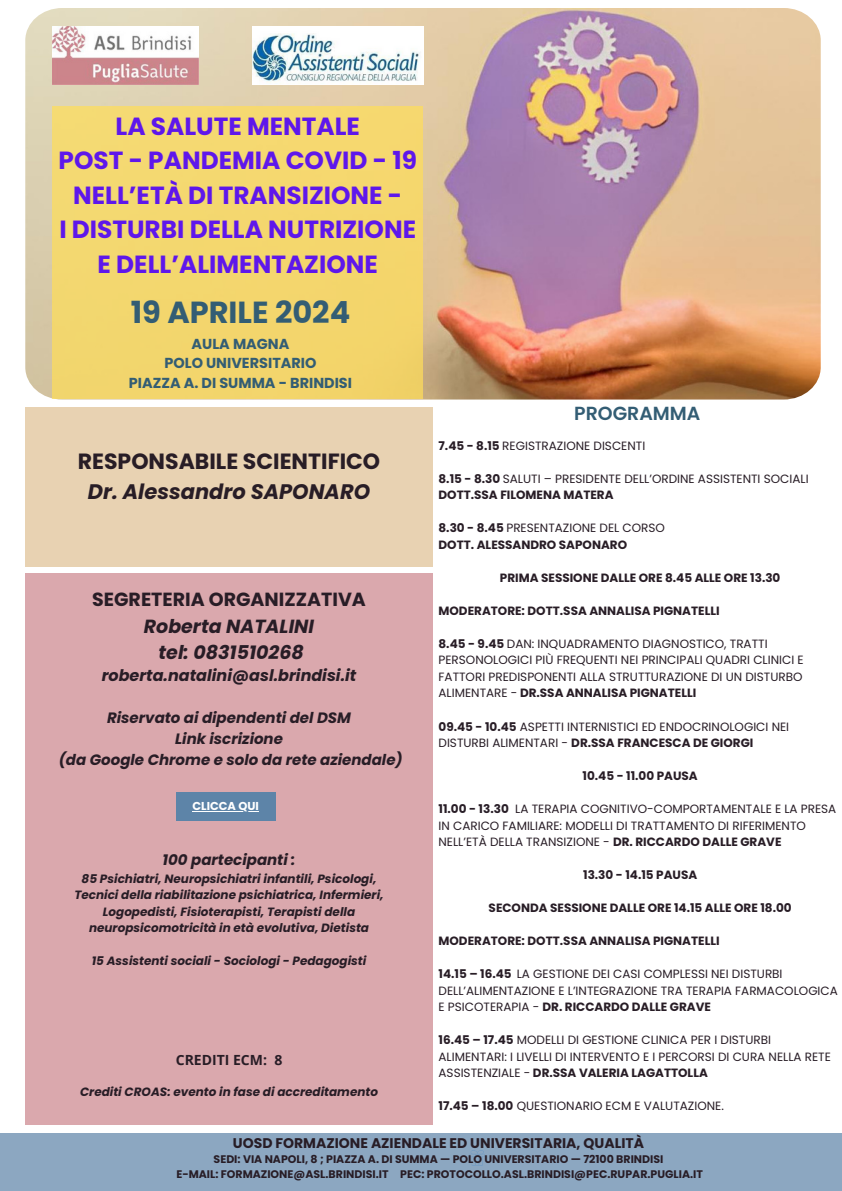
<style>
.page{position:relative;width:842px;height:1191px;background:#fff}
.page>*{position:absolute;margin:0;border:0;box-sizing:border-box;transform-origin:0 0}
.t1{font:700 30.4px "Poppins";color:#335d74}
.t2{font:700 24.8px/34.5px "Poppins";color:#5e17eb;text-align:center}
.t3{font:700 22px "Poppins";color:#281d26}
.t4{font:italic 700 21px "Poppins";color:#281d26}
.t5{font:italic 700 19px/26.2px "Poppins";color:#281d26;text-align:center}
.t6{font:600 18.9px "Poppins";color:#335d74}
.t7{font:italic 700 16px "Poppins";color:#281d26}
.t8{font:italic 700 15px/21px "Poppins";color:#281d26;text-align:center}
.t9{font:700 14.5px/19.5px "Poppins";color:#335d74;text-align:center}
.t10{font:700 14px "Poppins";color:#281d26}
.t11{font:700 14px "Open Sans";color:#281d26}
.t12{font:12px/16.5px "Poppins";color:#281d26}
.t13{font:italic 700 12px/16.5px "Poppins";color:#281d26;text-align:center}
.t14{font:700 12px/16.5px "Poppins";color:#281d26}
.t15{font:700 11.5px "Poppins";color:#fff}
.t16{font:700 11px "Poppins";color:#281d26}
.s1{font-style:normal}
.s2{font-weight:700}
.s3{font-weight:400}
</style>
<div class="page">
<img style="left:25px;top:8px;width:796px;height:391px">
<div style="left:25px;top:573px;width:408px;height:550px;background:#daa8ad"></div>
<div style="left:52px;top:106px;width:371px;height:292px;background:#f4d76e"></div>
<div style="left:0;top:1133px;width:842px;height:57px;background:#8ca7c1"></div>
<svg style="left:469px;top:1150px;width:16px;height:15px"></svg>
<img style="left:52px;top:26px;width:147px;height:59px">
<div style="left:176px;top:792px;width:100px;height:28px;background:#5d84a8"></div>
<hr style="left:193px;top:810px;width:66px;height:1px;background:#fff">
<div style="left:25px;top:407px;width:407px;height:159px;background:#e8d2b2"></div>
<img style="left:252px;top:26px;width:171px;height:59px">
<h5 class="t2" style="left:59px;top:109px;width:360px">LA SALUTE MENTALE<br>POST - PANDEMIA COVID - 19<br>NELL’ETÀ DI TRANSIZIONE -<br>I DISTURBI DELLA NUTRIZIONE<br>E DELL’ALIMENTAZIONE</h5>
<p class="t1" style="left:131px;top:291px;width:221px">19 APRILE 2024</p>
<p class="t9" style="left:129px;top:333px;width:225px">AULA MAGNA<br>POLO UNIVERSITARIO<br>PIAZZA A. DI SUMMA - BRINDISI</p>
<h5 class="t3" style="left:78px;top:445px;width:304px">RESPONSABILE SCIENTIFICO</h5>
<h5 class="t4" style="left:88px;top:476px;width:284px">Dr. Alessandro SAPONARO</h5>
<h4 class="t5" style="left:92px;top:586px;width:275px"><span class="s1">SEGRETERIA ORGANIZZATIVA<br></span>Roberta NATALINI<br>tel: 0831510268</h4>
<h4 class="t7" style="left:102px;top:664px;width:256px">roberta.natalini@asl.brindisi.it</h4>
<h2 class="t8" style="left:59px;top:707px;width:345px">Riservato ai dipendenti del DSM<br>Link iscrizione<br>(da Google Chrome e solo da rete aziendale)</h2>
<p class="t15" style="left:193px;top:798px;width:68px">CLICCA QUI</p>
<p class="t8" style="left:163px;top:849px;width:135px">100 partecipanti :</p>
<p class="t13" style="left:82px;top:870px;width:296px">85 Psichiatri, Neuropsichiatri infantili, Psicologi,</p>
<p class="t13" style="left:74px;top:886px;width:311px">Tecnici della riabilitazione psichiatrica, Infermieri,<br>Logopedisti, Fisioterapisti, Terapisti della neuropsicomotricità in età evolutiva, Dietista</p>
<h6 class="t13" style="left:92px;top:952px;width:276px">15 Assistenti sociali - Sociologi - Pedagogisti</h6>
<p class="t11" style="left:176px;top:1049px;width:108px">CREDITI ECM: 8</p>
<p class="t13" style="left:80px;top:1083px;width:299px">Crediti CROAS: evento in fase di accreditamento</p>
<p class="t6" style="left:574px;top:399px;width:128px">PROGRAMMA</p>
<p class="t12" style="left:439px;top:437px;width:208px"><span class="s2">7.45 - 8.15</span> REGISTRAZIONE DISCENTI</p>
<p class="t12" style="left:439px;top:470px;width:372px"><span class="s2">8.15 - 8.30</span> SALUTI – PRESIDENTE DELL’ORDINE ASSISTENTI SOCIALI<br><span class="s2">DOTT.SSA FILOMENA MATERA</span></p>
<p class="t14" style="left:439px;top:520px;width:228px">8.30 - 8.45 <span class="s3">PRESENTAZIONE DEL CORSO<br></span>DOTT. ALESSANDRO SAPONARO</p>
<p class="t14" style="left:500px;top:569px;width:282px">PRIMA SESSIONE DALLE ORE 8.45 ALLE ORE 13.30</p>
<p class="t14" style="left:439px;top:602px;width:283px">MODERATORE: DOTT.SSA ANNALISA PIGNATELLI</p>
<p class="t12" style="left:439px;top:635px;width:367px"><span class="s2">8.45 - 9.45</span> DAN: INQUADRAMENTO DIAGNOSTICO, TRATTI PERSONOLOGICI PIÙ FREQUENTI NEI PRINCIPALI QUADRI CLINICI E FATTORI PREDISPONENTI ALLA STRUTTURAZIONE DI UN DISTURBO ALIMENTARE - <span class="s2">DR.SSA ANNALISA PIGNATELLI</span></p>
<p class="t12" style="left:439px;top:718px;width:352px"><span class="s2">09.45 - 10.45</span> ASPETTI INTERNISTICI ED ENDOCRINOLOGICI NEI<br>DISTURBI ALIMENTARI - <span class="s2">DR.SSA FRANCESCA DE GIORGI</span></p>
<p class="t14" style="left:583px;top:767px;width:117px">10.45 - 11.00 PAUSA</p>
<p class="t12" style="left:439px;top:800px;width:399px"><span class="s2">11.00 - 13.30</span> LA TERAPIA COGNITIVO-COMPORTAMENTALE E LA PRESA<br>IN CARICO FAMILIARE: MODELLI DI TRATTAMENTO DI RIFERIMENTO<br>NELL’ETÀ DELLA TRANSIZIONE - <span class="s2">DR. RICCARDO DALLE GRAVE</span></p>
<p class="t14" style="left:583px;top:866px;width:116px">13.30 - 14.15 PAUSA</p>
<p class="t14" style="left:489px;top:899px;width:305px">SECONDA SESSIONE DALLE ORE 14.15 ALLE ORE 18.00</p>
<p class="t14" style="left:439px;top:932px;width:283px">MODERATORE: DOTT.SSA ANNALISA PIGNATELLI</p>
<p class="t12" style="left:439px;top:965px;width:401px"><span class="s2">14.15 – 16.45</span> LA GESTIONE DEI CASI COMPLESSI NEI DISTURBI<br>DELL’ALIMENTAZIONE E L’INTEGRAZIONE TRA TERAPIA FARMACOLOGICA<br>E PSICOTERAPIA - <span class="s2">DR. RICCARDO DALLE GRAVE</span></p>
<p class="t12" style="left:439px;top:1031px;width:394px"><span class="s2">16.45 – 17.45</span> MODELLI DI GESTIONE CLINICA PER I DISTURBI<br>ALIMENTARI: I LIVELLI DI INTERVENTO E I PERCORSI DI CURA NELLA RETE<br>ASSISTENZIALE - <span class="s2">DR.SSA VALERIA LAGATTOLLA</span></p>
<p class="t12" style="left:439px;top:1097px;width:287px"><span class="s2">17.45 – 18.00</span> QUESTIONARIO ECM E VALUTAZIONE.</p>
<p class="t10" style="left:233px;top:1132px;width:413px">UOSD FORMAZIONE AZIENDALE ED UNIVERSITARIA, QUALITÀ</p>
<p class="t16" style="left:214px;top:1151px;width:451px">SEDI: VIA NAPOLI, 8 ; PIAZZA A. DI SUMMA — POLO UNIVERSITARIO — 72100 BRINDISI</p>
<p class="t16" style="left:176px;top:1166px;width:528px">E-MAIL: FORMAZIONE@ASL.BRINDISI.IT PEC: PROTOCOLLO.ASL.BRINDISI@PEC.RUPAR.PUGLIA.IT</p>
</div>
